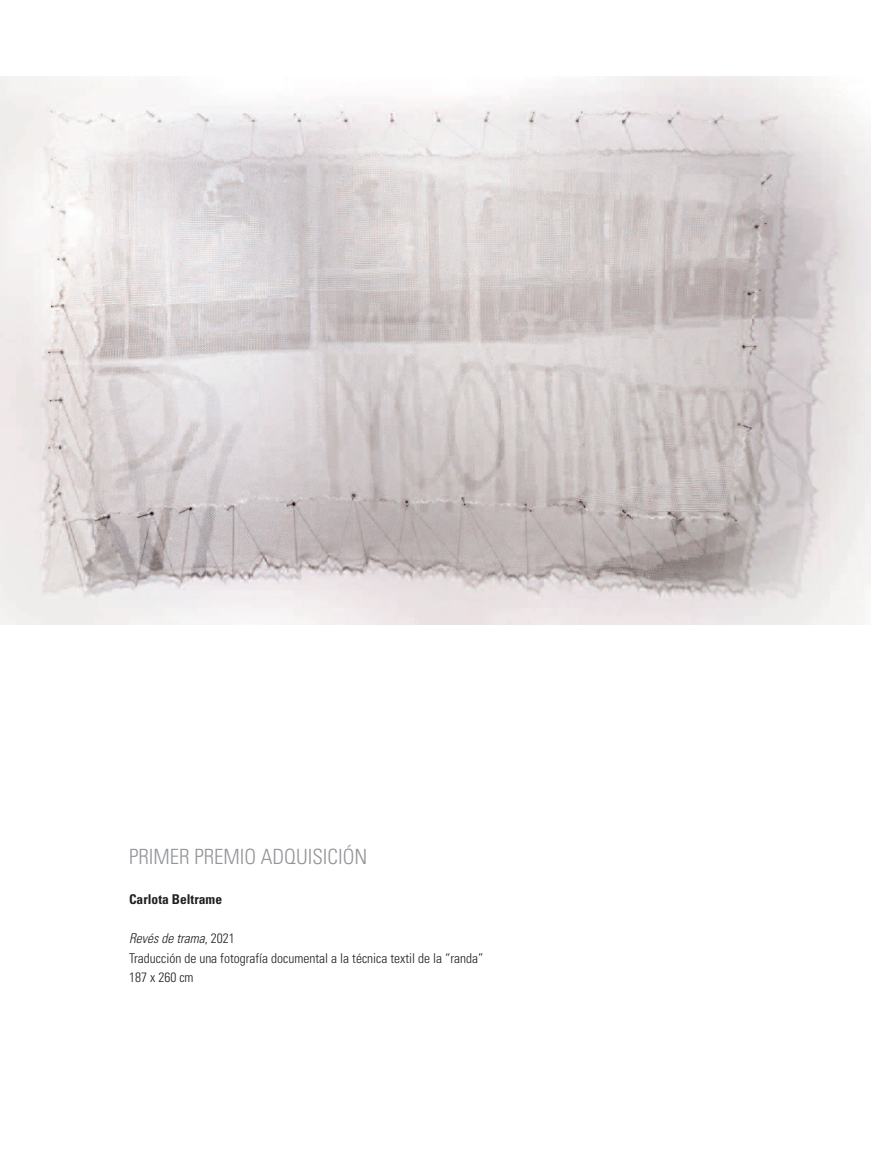
<style>
.page{position:relative;width:872px;height:1149px;background:#fff}
.page>*{position:absolute;margin:0;border:0;box-sizing:border-box;transform-origin:0 0}
.t1{font:300 condensed 21px "Univers";color:#939598}
.t2{font:300 condensed 13.5px/19.5px "Univers";color:#231f20}
.t3{font:700 condensed 13.5px "Univers";color:#231f20}
.s1{font-style:italic}
</style>
<div class="page">
<img style="left:0;top:76px;width:871px;height:548px">
<h1 class="t1" style="left:129px;top:848px;width:239px">PRIMER PREMIO ADQUISICIÓN</h1>
<p class="t3" style="left:129px;top:894px;width:95px">Carlota Beltrame</p>
<p class="t2" style="left:129px;top:929px;width:356px"><span class="s1">Revés de trama</span>, 2021<br>Traducción de una fotografía documental a la técnica textil de la “randa”<br>187 x 260 cm</p>
</div>
